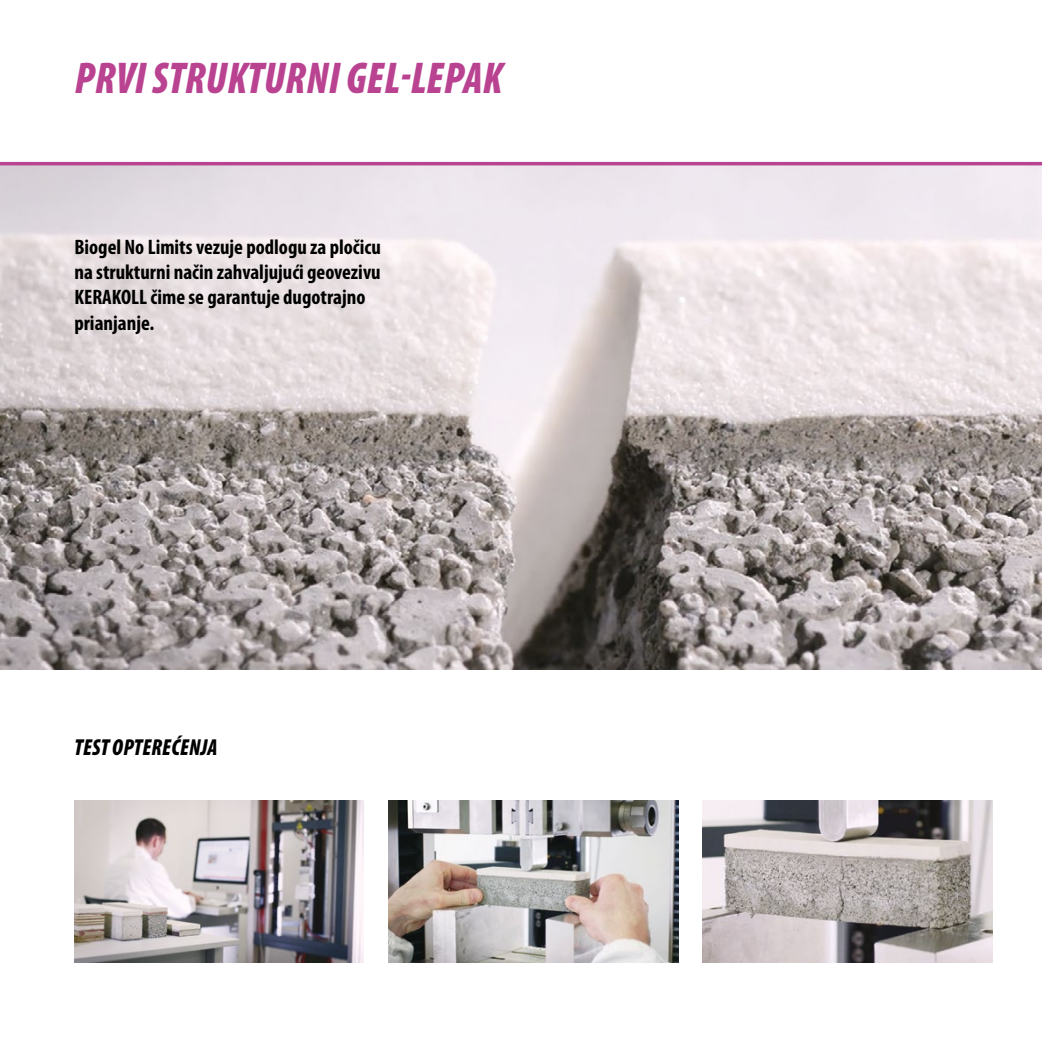
<style>
.page{position:relative;width:1042px;height:1042px;background:#fff}
.page>*{position:absolute;margin:0;border:0;box-sizing:border-box;transform-origin:0 0}
.t1{font:italic 900 condensed 44.8px "Myriad Pro";letter-spacing:.01em;color:#b94291;scale:.94 1}
.t2{font:italic 900 condensed 23.28px "Myriad Pro";letter-spacing:.01em;color:#000;scale:.94 1}
.t3{font:700 condensed 21px/25.2px "Myriad Pro";color:#000}
</style>
<div class="page">
<img style="left:0;top:165px;width:1042px;height:504px">
<hr style="left:0;top:162px;width:1042px;height:3px;background:#b94291">
<img style="left:389px;top:801px;width:289px;height:161px">
<img style="left:74px;top:800px;width:290px;height:162px">
<img style="left:703px;top:801px;width:289px;height:161px">
<h1 class="t1" style="left:75px;top:55px;width:456px">PRVI STRUKTURNI GEL-LEPAK</h1>
<p class="t3" style="left:74px;top:235px;width:308px">Biogel No Limits vezuje podlogu za pločicu na strukturni način zahvaljujući geovezivu KERAKOLL čime se garantuje dugotrajno prianjanje.</p>
<p class="t2" style="left:75px;top:735px;width:153px">TEST OPTEREĆENJA</p>
</div>
